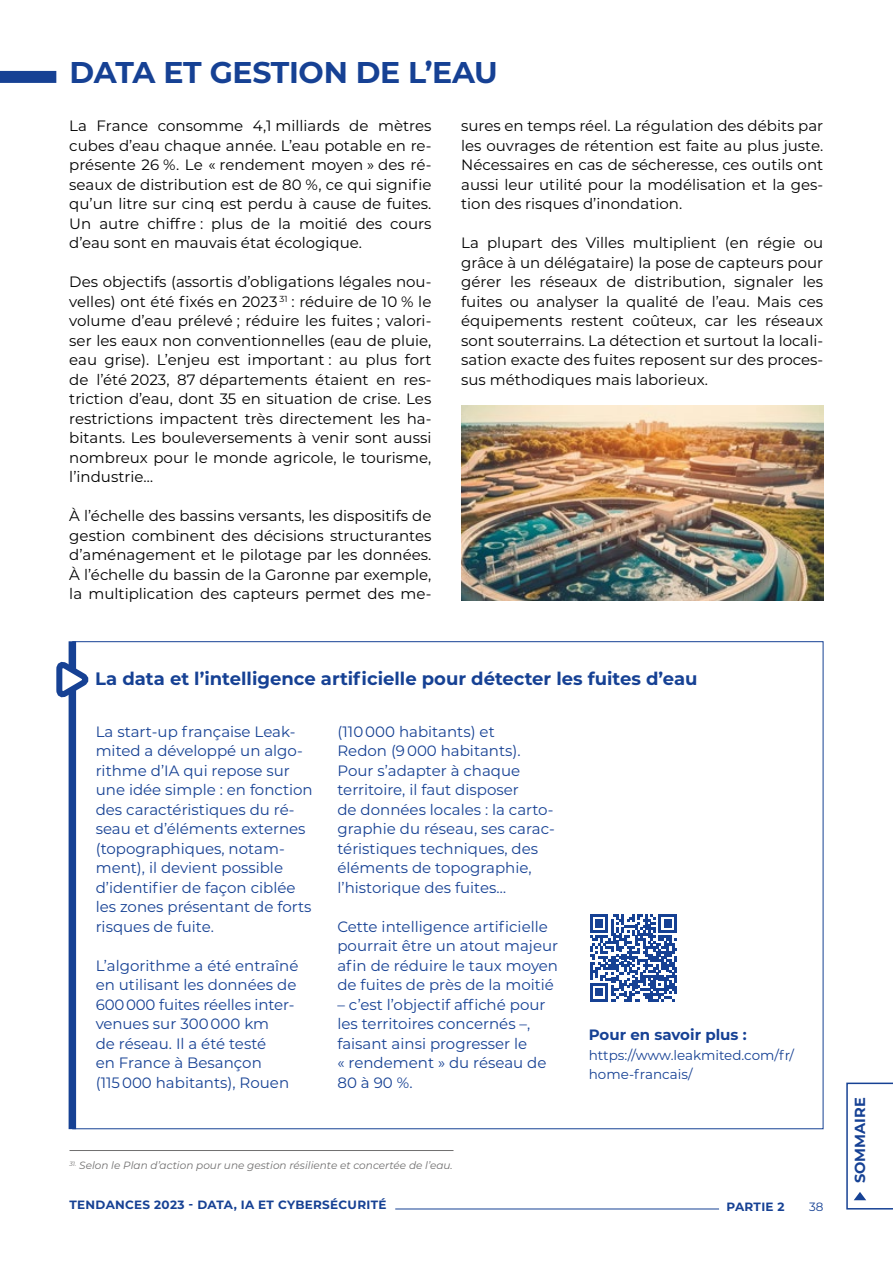
<style>
.page{position:relative;width:893px;height:1263px;background:#fff}
.page>*{position:absolute;margin:0;border:0;box-sizing:border-box;transform-origin:0 0}
.t1{font:700 30px "Montserrat";letter-spacing:-.01em;color:#164194}
.t2{font:700 18px "Montserrat";color:#164194}
.t3{font:15px/19.5px "Montserrat";color:#000;text-align:justify}
.t4{font:15px/19.5px "Montserrat";color:#164194}
.t5{font:700 15px "Montserrat";color:#164194}
.t6{font:700 14.55px "Montserrat";color:#164194}
.t7{font:13.5px/19.5px "Montserrat";color:#164194}
.t8{font:700 12px "Montserrat";letter-spacing:.025em;color:#164194}
.t9{font:12px "Montserrat";color:#164194}
.t10{font:italic 10.5px "Montserrat";color:#706f6f}
</style>
<div class="page">
<hr style="left:395px;top:1209px;width:324px;height:1px;background:#164194">
<svg style="left:846px;top:1082px;width:47px;height:127px"></svg>
<img style="left:461px;top:405px;width:362px;height:195px">
<svg style="left:590px;top:914px;width:87px;height:87px"></svg>
<div style="left:69px;top:641px;width:7px;height:488px;background:#164194"></div>
<svg style="left:56px;top:656px;width:33px;height:40px"></svg>
<hr style="left:70px;top:1150px;width:383px;height:1px;background:#706f6f">
<div style="left:0;top:71px;width:56px;height:12px;background:#164194"></div>
<h1 class="t1" style="left:70px;top:51px;width:430px">DATA ET GESTION DE L’EAU</h1>
<p class="t3" style="left:69px;top:116px;width:364px">La France consomme 4,1 milliards de mètres cubes d’eau chaque année. L’eau potable en re&shy;présente 26 %. Le « rendement moyen » des ré&shy;seaux de distribution est de 80 %, ce qui signifie qu’un litre sur cinq est perdu à cause de fuites.<br>Un autre chiffre : plus de la moitié des cours d’eau sont en mauvais état écologique.</p>
<p class="t3" style="left:69px;top:272px;width:364px">Des objectifs (assortis d’obligations légales nou&shy;velles) ont été fixés en 2023 <sup>31</sup> : réduire de 10 % le volume d’eau prélevé ; réduire les fuites ; valori&shy;ser les eaux non conventionnelles (eau de pluie, eau grise). L’enjeu est important : au plus fort de l’été 2023, 87 départements étaient en res&shy;triction d’eau, dont 35 en situation de crise. Les restrictions impactent très directement les ha&shy;bitants. Les bouleversements à venir sont aussi nombreux pour le monde agricole, le tourisme, l’industrie…</p>
<p class="t3" style="left:69px;top:506px;width:364px">À l’échelle des bassins versants, les dispositifs de gestion combinent des décisions structurantes d’aménagement et le pilotage par les données.<br>À l’échelle du bassin de la Garonne par exemple, la multiplication des capteurs permet des me-</p>
<p class="t3" style="left:461px;top:116px;width:364px">sures en temps réel. La régulation des débits par les ouvrages de rétention est faite au plus juste.<br>Nécessaires en cas de sécheresse, ces outils ont aussi leur utilité pour la modélisation et la ges&shy;tion des risques d’inondation.</p>
<p class="t3" style="left:461px;top:233px;width:364px">La plupart des Villes multiplient (en régie ou grâce à un délégataire) la pose de capteurs pour gérer les réseaux de distribution, signaler les fuites ou analyser la qualité de l’eau. Mais ces équipements restent coûteux, car les réseaux sont souterrains. La détection et surtout la locali&shy;sation exacte des fuites reposent sur des proces&shy;sus méthodiques mais laborieux.</p>
<p class="t2" style="left:95px;top:666px;width:604px">La data et l’intelligence artificielle pour détecter les fuites d’eau</p>
<p class="t4" style="left:96px;top:721px;width:219px">La start-up française Leak&shy;mited a développé un algo&shy;rithme d’IA qui repose sur une idée simple : en fonction des caractéristiques du ré&shy;seau et d’éléments externes (topographiques, notam&shy;ment), il devient possible d’identifier de façon ciblée les zones présentant de forts risques de fuite.</p>
<p class="t4" style="left:96px;top:955px;width:204px">L’algorithme a été entraîné en utilisant les données de<br>600 000 fuites réelles inter&shy;venues sur 300 000 km<br>de réseau. Il a été testé<br>en France à Besançon<br>(115 000 habitants), Rouen</p>
<p class="t4" style="left:337px;top:721px;width:219px">(110 000 habitants) et<br>Redon (9 000 habitants).<br>Pour s’adapter à chaque territoire, il faut disposer<br>de données locales : la carto&shy;graphie du réseau, ses carac&shy;téristiques techniques, des éléments de topographie, l’historique des fuites…</p>
<p class="t4" style="left:337px;top:916px;width:222px">Cette intelligence artificielle pourrait être un atout majeur afin de réduire le taux moyen de fuites de près de la moitié</p>
<p class="t4" style="left:337px;top:994px;width:210px">– c’est l’objectif affiché pour les territoires concernés –, faisant ainsi progresser le<br>« rendement » du réseau de<br>80 à 90 %.</p>
<p class="t10" style="left:70px;top:1158px;width:385px"><sup>31.</sup> Selon le Plan d’action pour une gestion résiliente et concertée de l’eau.</p>
<p class="t5" style="left:589px;top:1024px;width:159px">Pour en savoir plus :</p>
<p class="t7" style="left:589px;top:1045px;width:207px">https://www.leakmited.com/fr/ home-francais/</p>
<p class="t8" style="left:70px;top:1196px;width:318px">TENDANCES 2023 - DATA, IA ET CYBERSÉCURITÉ</p>
<p class="t8" style="left:727px;top:1198px;width:60px">PARTIE 2</p>
<p class="t9" style="left:809px;top:1198px;width:16px">38</p>
<p class="t6" style="left:849px;top:1183px;width:87px;rotate:-90deg">SOMMAIRE</p>
</div>
